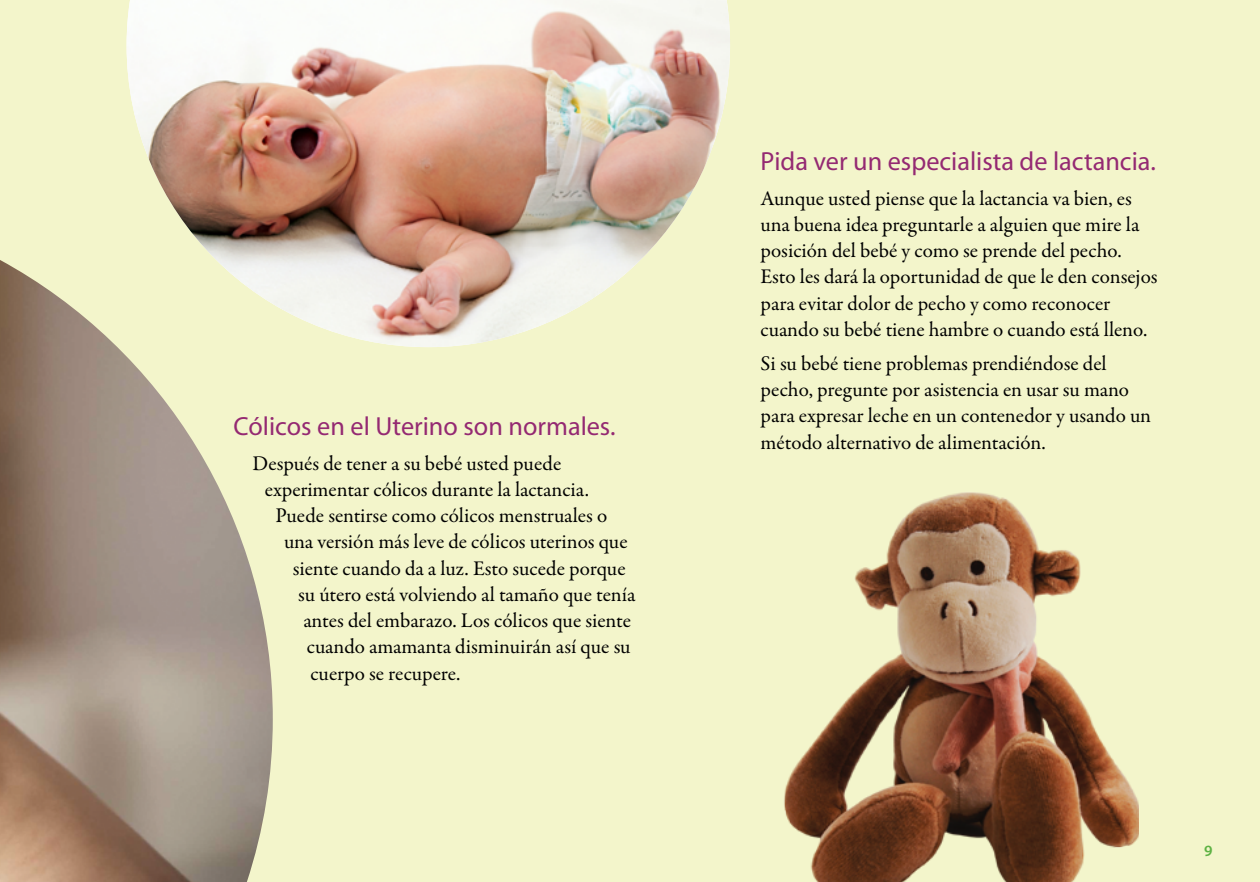
<style>
.page{position:relative;width:1260px;height:882px;background:#f3f5cb}
.page>*{position:absolute;margin:0;border:0;box-sizing:border-box;transform-origin:0 0}
.t1{font:26.25px "Myriad MM 400 600";color:#942972}
.t2{font:21px/26.2px "Garamond Premr Pro";color:#000}
.t3{font:15.75px "Myriad MM 565 600";color:#5db243}
</style>
<div class="page">
<img style="left:0;top:260px;width:273px;height:622px">
<img style="left:127px;top:0;width:603px;height:347px">
<img style="left:784px;top:492px;width:355px;height:390px">
<p class="t1" style="left:233px;top:414px;width:384px">Cólicos en el Uterino son normales.</p>
<p class="t2" style="left:253px;top:450px;width:310px">Después de tener a su bebé usted puede</p>
<p class="t2" style="left:265px;top:477px;width:326px">experimentar cólicos durante la lactancia.</p>
<p class="t2" style="left:275px;top:503px;width:333px">Puede sentirse como cólicos menstruales o</p>
<p class="t2" style="left:284px;top:529px;width:345px">una versión más leve de cólicos uterinos que</p>
<p class="t2" style="left:293px;top:555px;width:334px">siente cuando da a luz. Esto sucede porque</p>
<p class="t2" style="left:298px;top:582px;width:339px">su útero está volviendo al tamaño que tenía</p>
<p class="t2" style="left:303px;top:608px;width:329px">antes del embarazo. Los cólicos que siente</p>
<p class="t2" style="left:307px;top:634px;width:325px">cuando amamanta disminuirán así que su</p>
<p class="t2" style="left:310px;top:660px;width:152px">cuerpo se recupere.</p>
<p class="t1" style="left:761px;top:149px;width:397px">Pida ver un especialista de lactancia.</p>
<p class="t2" style="left:761px;top:185px;width:398px">Aunque usted piense que la lactancia va bien, es una buena idea preguntarle a alguien que mire la posición del bebé y como se prende del pecho.<br>Esto les dará la oportunidad de que le den consejos para evitar dolor de pecho y como reconocer cuando su bebé tiene hambre o cuando está lleno.</p>
<p class="t2" style="left:761px;top:351px;width:392px">Si su bebé tiene problemas prendiéndose del pecho, pregunte por asistencia en usar su mano para expresar leche en un contenedor y usando un método alternativo de alimentación.</p>
<p class="t3" style="left:1204px;top:843px;width:10px">9</p>
</div>
